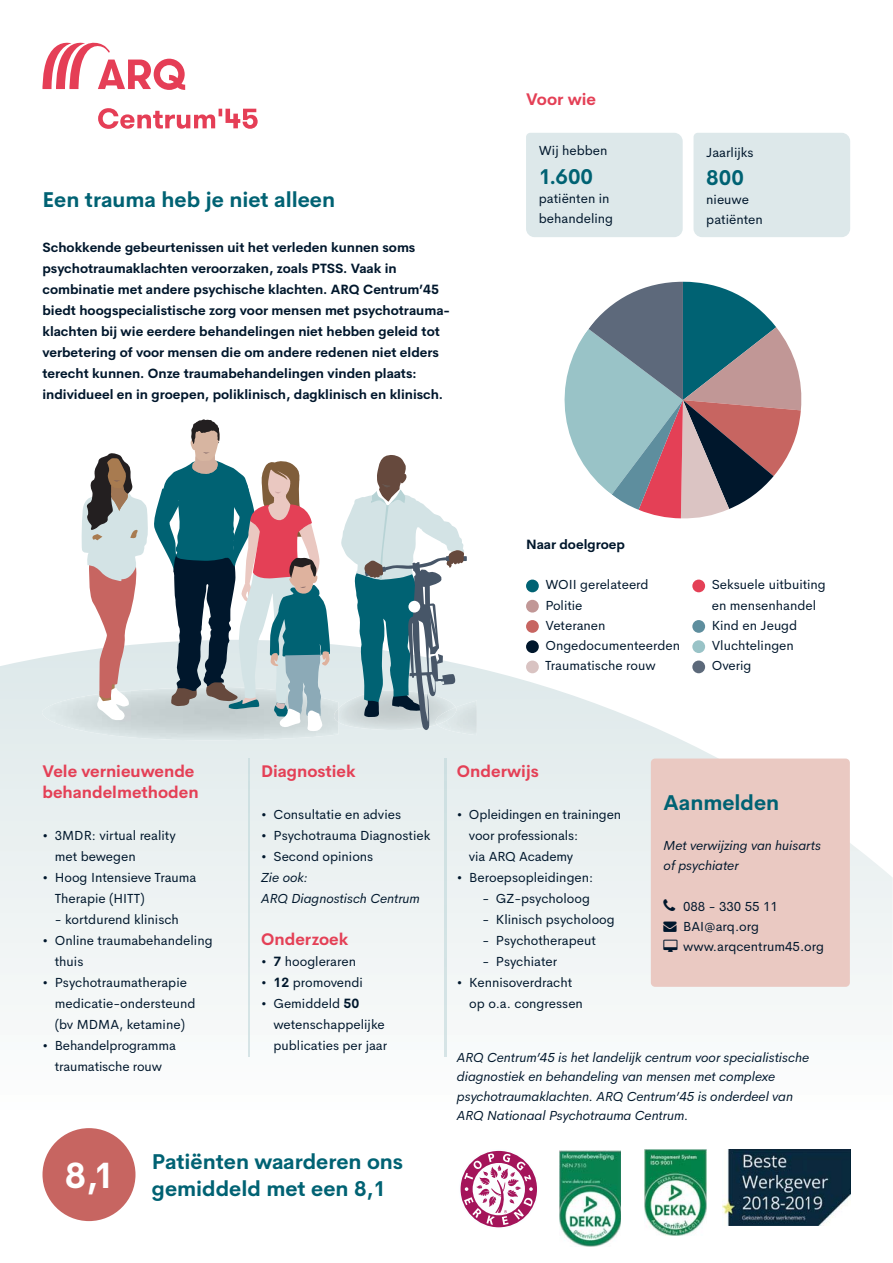
<style>
.page{position:relative;width:893px;height:1263px;background:#fff}
.page>*{position:absolute;margin:0;border:0;box-sizing:border-box;transform-origin:0 0}
.t1{font:700 21px/27px "Cerebri Sans";color:#006273}
.t2{font:700 16.5px/21px "Cerebri Sans";color:#e44056}
.t3{font:13.2px/20.2px "Cerebri Sans";color:#00172c}
.t4{font:700 13.2px/21px "Cerebri Sans";color:#00172c}
.t5{font:italic 13.2px/19.5px "Cerebri Sans";color:#00172c}
.s1{font-weight:700}
</style>
<div class="page">
<svg style="left:0;top:643px;width:893px;height:414px"></svg>
<img style="left:722px;top:1149px;width:128px;height:77px">
<svg style="left:460px;top:1150px;width:77px;height:78px"></svg>
<svg style="left:564px;top:282px;width:238px;height:237px"></svg>
<div style="left:526px;top:580px;width:13px;height:12px;background:#006273;border-radius:50%"></div>
<div style="left:526px;top:600px;width:13px;height:13px;background:#c19796;border-radius:50%"></div>
<div style="left:526px;top:620px;width:13px;height:13px;background:#c76561;border-radius:50%"></div>
<div style="left:526px;top:640px;width:13px;height:13px;background:#00172c;border-radius:50%"></div>
<div style="left:526px;top:661px;width:13px;height:12px;background:#d9c3c2;border-radius:50%"></div>
<div style="left:692px;top:580px;width:13px;height:12px;background:#e44056;border-radius:50%"></div>
<div style="left:692px;top:620px;width:13px;height:13px;background:#5e8e9e;border-radius:50%"></div>
<div style="left:692px;top:640px;width:13px;height:13px;background:#99c3c7;border-radius:50%"></div>
<div style="left:692px;top:661px;width:13px;height:12px;background:#5c697a;border-radius:50%"></div>
<svg style="left:42px;top:42px;width:216px;height:87px"></svg>
<div style="left:43px;top:1128px;width:92px;height:93px;background:#c76561;border-radius:50%"></div>
<div style="left:651px;top:759px;width:199px;height:228px;background:#eac9c2;border-radius:4px"></div>
<img style="left:645px;top:1149px;width:61px;height:86px">
<img style="left:560px;top:1150px;width:61px;height:96px">
<img style="left:36px;top:687px;width:302px;height:53px">
<svg style="left:81px;top:419px;width:250px;height:312px"></svg>
<div style="left:526px;top:133px;width:157px;height:104px;background:#dde8ea"></div>
<div style="left:693px;top:133px;width:157px;height:104px;background:#dde8ea"></div>
<hr style="left:248px;top:759px;width:2px;height:297px;background:#d2e2e4">
<hr style="left:445px;top:759px;width:1px;height:297px;background:#d2e2e4">
<img style="left:437px;top:700px;width:40px;height:35px">
<img style="left:334px;top:708px;width:4px;height:14px">
<div style="left:446px;top:556px;width:21px;height:5px;background:#475668"></div>
<svg style="left:340px;top:455px;width:124px;height:277px"></svg>
<h1 class="t1" style="left:43px;top:188px;width:294px">Een trauma heb je niet alleen</h1>
<p class="t4" style="left:43px;top:238px;width:409px">Schokkende gebeurtenissen uit het verleden kunnen soms psychotraumaklachten veroorzaken, zoals PTSS. Vaak in combinatie met andere psychische klachten. ARQ Centrum’45 biedt hoogspecialistische zorg voor mensen met psychotrauma&shy;klachten bij wie eerdere behandelingen niet hebben geleid tot verbetering of voor mensen die om andere redenen niet elders terecht kunnen. Onze traumabehandelingen vinden plaats: individueel en in groepen, poliklinisch, dagklinisch en klinisch.</p>
<p class="t2" style="left:526px;top:90px;width:72px">Voor wie</p>
<p class="t3" style="left:539px;top:142px;width:70px">Wij hebben</p>
<h1 class="t1" style="left:539px;top:165px;width:56px">1.600</h1>
<p class="t3" style="left:539px;top:189px;width:76px">patiënten in behandeling</p>
<p class="t3" style="left:706px;top:143px;width:49px">Jaarlijks</p>
<h1 class="t1" style="left:706px;top:166px;width:39px">800</h1>
<p class="t3" style="left:706px;top:190px;width:58px">nieuwe patiënten</p>
<p class="t4" style="left:526px;top:535px;width:100px">Naar doelgroep</p>
<p class="t3" style="left:545px;top:576px;width:136px">WOII gerelateerd<br>Politie<br>Veteranen<br>Ongedocumenteerden<br>Traumatische rouw</p>
<p class="t3" style="left:712px;top:576px;width:116px">Seksuele uitbuiting en mensenhandel<br>Kind en Jeugd<br>Vluchtelingen<br>Overig</p>
<p class="t2" style="left:43px;top:762px;width:158px">Vele vernieuwende behandelmethoden</p>
<p class="t3" style="left:55px;top:826px;width:123px;line-height:21px;text-indent:-12px">• 3MDR: virtual reality met bewegen</p>
<p class="t3" style="left:55px;top:868px;width:143px;line-height:21px;text-indent:-12px">• Hoog Intensieve Trauma<br>Therapie (HITT)</p>
<p class="t3" style="left:55px;top:910px;width:126px">- kortdurend klinisch</p>
<p class="t3" style="left:55px;top:931px;width:159px;line-height:21px;text-indent:-12px">• Online traumabehandeling thuis</p>
<p class="t3" style="left:55px;top:973px;width:142px;line-height:21px;text-indent:-12px">• Psychotraumatherapie medicatie-ondersteund (bv MDMA, ketamine)</p>
<p class="t3" style="left:43px;top:1036px;width:135px;line-height:21px;text-align:center">• Behandelprogramma traumatische rouw</p>
<p class="t2" style="left:261px;top:762px;width:96px">Diagnostiek</p>
<p class="t3" style="left:261px;top:805px;width:141px">• Consultatie en advies</p>
<p class="t3" style="left:261px;top:826px;width:171px">• Psychotrauma Diagnostiek</p>
<p class="t3" style="left:261px;top:847px;width:114px">• Second opinions</p>
<p class="t5" style="left:261px;top:868px;width:160px;line-height:21px">Zie ook:<br>ARQ Diagnostisch Centrum</p>
<p class="t2" style="left:261px;top:930px;width:88px">Onderzoek</p>
<p class="t3" style="left:261px;top:952px;width:96px">• <span class="s1">7</span> hoogleraren</p>
<p class="t3" style="left:261px;top:973px;width:103px">• <span class="s1">12</span> promovendi</p>
<p class="t3" style="left:273px;top:994px;width:115px;line-height:21px;text-indent:-12px">• Gemiddeld <span class="s1">50 </span>wetenschappelijke publicaties per jaar</p>
<h1 class="t1" style="left:65px;top:1150px;width:340px;text-indent:87px">Patiënten waarderen ons<br><sup>8,1</sup> gemiddeld met een 8,1</h1>
<p class="t2" style="left:457px;top:762px;width:83px">Onderwijs</p>
<p class="t3" style="left:469px;top:805px;width:154px;line-height:21px;text-indent:-12px">• Opleidingen en trainingen voor professionals:<br>via ARQ Academy</p>
<p class="t3" style="left:457px;top:868px;width:138px">• Beroepsopleidingen:</p>
<p class="t3" style="left:482px;top:889px;width:109px">- GZ-psycholoog</p>
<p class="t3" style="left:482px;top:910px;width:134px">- Klinisch psycholoog</p>
<p class="t3" style="left:482px;top:931px;width:115px">- Psychotherapeut</p>
<p class="t3" style="left:482px;top:952px;width:76px">- Psychiater</p>
<p class="t3" style="left:469px;top:973px;width:115px;line-height:21px;text-indent:-12px">• Kennisoverdracht op o.a. congressen</p>
<h1 class="t1" style="left:663px;top:791px;width:117px">Aanmelden</h1>
<p class="t5" style="left:663px;top:837px;width:159px;line-height:20.2px">Met verwijzing van huisarts of psychiater</p>
<p class="t3" style="left:683px;top:897px;width:142px;text-indent:-19px">◻ 088 - 330 55 11<br>BAI@arq.org www.arqcentrum45.org</p>
<p class="t5" style="left:457px;top:1048px;width:354px">ARQ Centrum’45 is het landelijk centrum voor specialistische diagnostiek en behandeling van mensen met complexe psychotraumaklachten. ARQ Centrum’45 is onderdeel van ARQ Nationaal Psychotrauma Centrum.</p>
</div>
